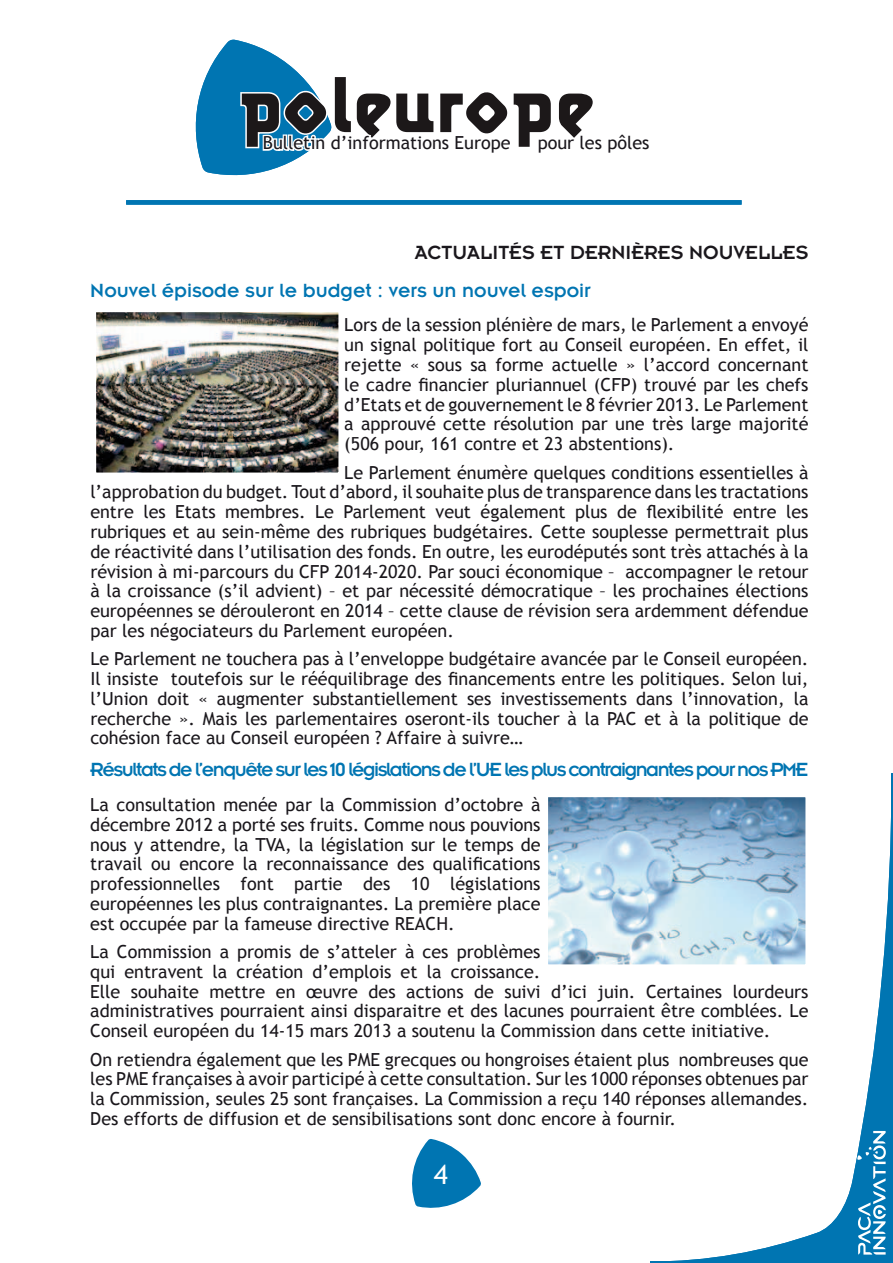
<style>
.page{position:relative;width:893px;height:1263px;background:#fff}
.page>*{position:absolute;margin:0;border:0;box-sizing:border-box;transform-origin:0 0}
.t1{font:700 82.5px "Lunatix";color:#1c1819}
.t2{font:27px "Trebuchet MS";color:#fff}
.t3{font:21px "Insignia";letter-spacing:-.07em;color:#0075b2}
.t4{font:21px "Insignia";color:#0075b2}
.t5{font:21px "Insignia";color:#1a171c}
.t6{font:18px/19.8px "Trebuchet MS";color:#1a171c;text-align:justify}
</style>
<div class="page">
<svg style="left:412px;top:1139px;width:69px;height:69px"></svg>
<svg style="left:195px;top:39px;width:137px;height:137px"></svg>
<div style="left:126px;top:200px;width:616px;height:5px;background:#0075b2"></div>
<svg style="left:648px;top:200px;width:245px;height:1063px"></svg>
<svg style="left:857px;top:1131px;width:29px;height:123px"></svg>
<img style="left:96px;top:312px;width:243px;height:161px">
<img style="left:550px;top:799px;width:254px;height:164px">
<div style="left:541px;top:790px;width:272px;height:182px;border:8px solid #fff"></div>
<h1 class="t1" style="left:239px;top:60px;width:356px">poleurope</h1>
<p class="t6" style="left:263px;top:133px;width:249px">Bulletin d’informations Europe</p>
<p class="t6" style="left:538px;top:133px;width:113px">pour les pôles</p>
<p class="t5" style="left:415px;top:241px;width:395px">ACTUALITÉS ET DERNIÈRES NOUVELLES</p>
<p class="t4" style="left:90px;top:279px;width:502px">Nouvel épisode sur le budget : vers un nouvel espoir</p>
<p class="t6" style="left:344px;top:315px;width:466px">Lors de la session plénière de mars, le Parlement a envoyé un signal politique fort au Conseil européen. En effet, il rejette « sous sa forme actuelle » l’accord concernant le cadre financier pluriannuel (CFP) trouvé par les chefs d’Etats et de gouvernement le 8 février 2013. Le Parlement a approuvé cette résolution par une très large majorité (506 pour, 161 contre et 23 abstentions).</p>
<p class="t6" style="left:90px;top:462px;width:720px;text-indent:254px">Le Parlement énumère quelques conditions essentielles à l’approbation du budget. Tout d’abord, il souhaite plus de transparence dans les tractations entre les Etats membres. Le Parlement veut également plus de flexibilité entre les rubriques et au sein-même des rubriques budgétaires. Cette souplesse permettrait plus de réactivité dans l’utilisation des fonds. En outre, les eurodéputés sont très attachés à la révision à mi-parcours du CFP 2014-2020. Par souci économique – accompagner le retour à la croissance (s’il advient) – et par nécessité démocratique – les prochaines élections européennes se dérouleront en 2014 – cette clause de révision sera ardemment défendue par les négociateurs du Parlement européen.</p>
<p class="t6" style="left:90px;top:649px;width:720px">Le Parlement ne touchera pas à l’enveloppe budgétaire avancée par le Conseil européen.<br>Il insiste toutefois sur le rééquilibrage des financements entre les politiques. Selon lui, l’Union doit « augmenter substantiellement ses investissements dans l’innovation, la recherche ». Mais les parlementaires oseront-ils toucher à la PAC et à la politique de cohésion face au Conseil européen ? Affaire à suivre…</p>
<p class="t3" style="left:90px;top:759px;width:720px">Résultats de l’enquête sur les 10 législations de l’UE les plus contraignantes pour nos PME</p>
<p class="t6" style="left:90px;top:795px;width:452px">La consultation menée par la Commission d’octobre à décembre 2012 a porté ses fruits. Comme nous pouvions nous y attendre, la TVA, la législation sur le temps de travail ou encore la reconnaissance des qualifications professionnelles font partie des 10 législations européennes les plus contraignantes. La première place est occupée par la fameuse directive REACH.</p>
<p class="t6" style="left:90px;top:942px;width:720px;text-align:left">La Commission a promis de s’atteler à ces problèmes<br>qui entravent la création d’emplois et la croissance.<br>Elle souhaite mettre en œuvre des actions de suivi d’ici juin. Certaines lourdeurs administratives pourraient ainsi disparaitre et des lacunes pourraient être comblées. Le Conseil européen du 14-15 mars 2013 a soutenu la Commission dans cette initiative.</p>
<p class="t6" style="left:90px;top:1049px;width:720px">On retiendra également que les PME grecques ou hongroises étaient plus nombreuses que les PME françaises à avoir participé à cette consultation. Sur les 1000 réponses obtenues par la Commission, seules 25 sont françaises. La Commission a reçu 140 réponses allemandes.<br>Des efforts de diffusion et de sensibilisations sont donc encore à fournir.</p>
<h2 class="t2" style="left:434px;top:1158px;width:16px">4</h2>
</div>
